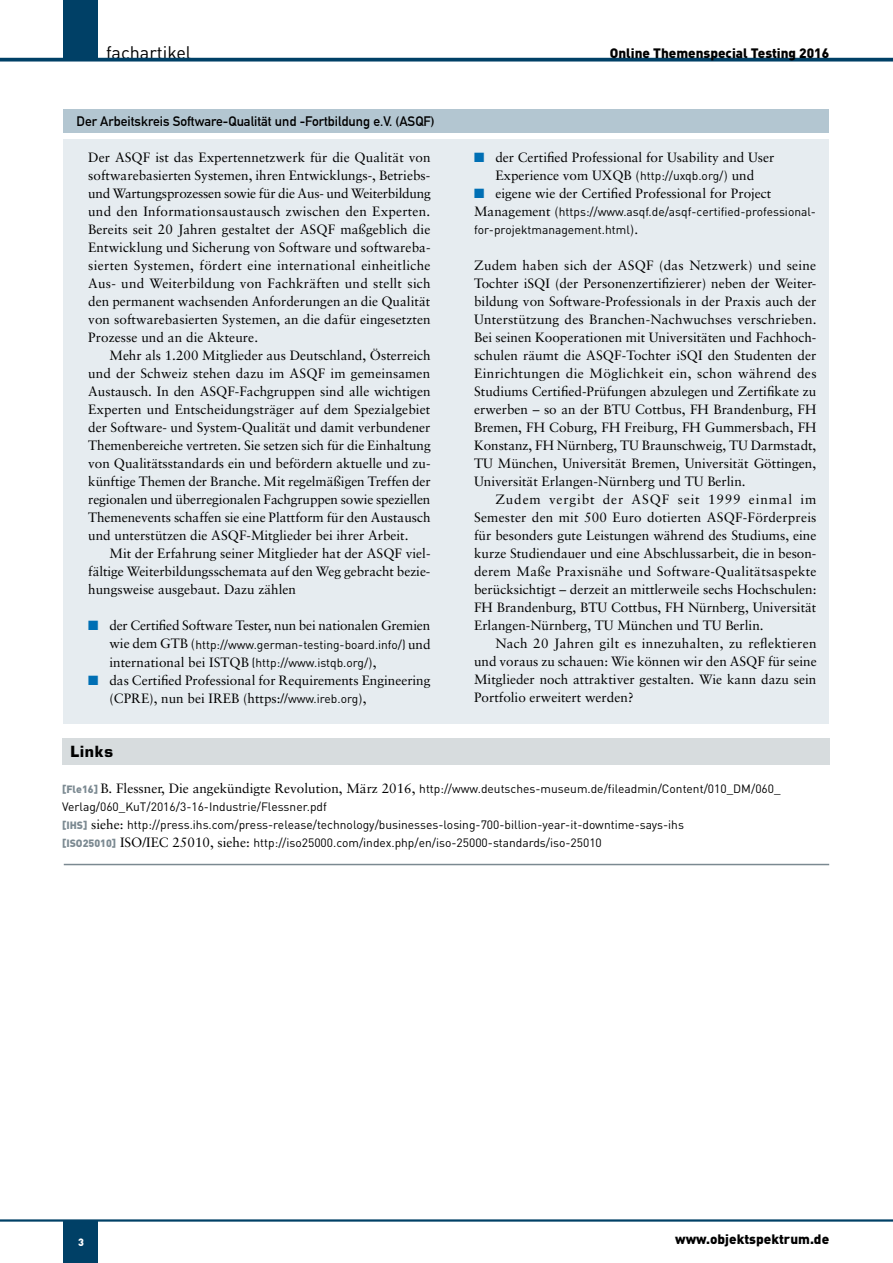
<style>
.page{position:relative;width:893px;height:1263px;background:#fff}
.page>*{position:absolute;margin:0;border:0;box-sizing:border-box;transform-origin:0 0}
.t1{font:18px "DINOT";color:#000}
.t2{font:700 15px "Eurostile";letter-spacing:.05em;color:#000}
.t3{font:13.5px/18px "Sabon LT";color:#000;text-align:justify}
.t4{font:700 13.5px "DIN Alternate";color:#000}
.t5{font:900 13.5px "DINOT";color:#000}
.t6{font:12px/18px "DINOT";color:#000}
.t7{font:900 10.5px "DINOT";color:#fff}
.s1{color:#006fb4}
.s2{font-family:"Sabon LT";font-size:13.5px}
.s3{font-family:"DINOT";font-size:12px}
.s4{font-weight:900;font-size:10.5px;color:#7b8991}
</style>
<div class="page">
<div style="left:64px;top:1220px;width:34px;height:43px;background:#004066"></div>
<div style="left:64px;top:0;width:34px;height:58px;background:#004066"></div>
<svg style="left:0;top:58px;width:893px;height:4px;background:#1e5678"></svg>
<hr style="left:0;top:1219px;width:893px;height:2px;background:#004066">
<div style="left:62px;top:739px;width:767px;height:26px;background:#d7dcde"></div>
<div style="left:64px;top:109px;width:765px;height:24px;background:#b3c6d1"></div>
<div style="left:64px;top:139px;width:765px;height:585px;background:#e6ecf0"></div>
<hr style="left:64px;top:864px;width:765px;height:1px;background:#7b8991">
<h1 class="t1" style="left:106px;top:41px;width:87px">fachartikel</h1>
<p class="t4" style="left:77px;top:111px;width:360px">Der Arbeitskreis Software-Qualität und -Fortbildung e.V. (ASQF)</p>
<p class="t3" style="left:88px;top:149px;width:344px">Der ASQF ist das Expertennetzwerk für die Qualität von softwarebasierten Systemen, ihren Entwicklungs-, Betriebs&shy;und Wartungsprozessen sowie für die Aus- und Weiterbildung und den Informationsaustausch zwischen den Experten.<br>Bereits seit 20 Jahren gestaltet der ASQF maßgeblich die Entwicklung und Sicherung von Software und softwareba&shy;sierten Systemen, fördert eine international einheitliche Aus- und Weiterbildung von Fachkräften und stellt sich den permanent wachsenden Anforderungen an die Qualität von softwarebasierten Systemen, an die dafür eingesetzten Prozesse und an die Akteure.</p>
<p class="t3" style="left:88px;top:347px;width:344px;text-indent:21px">Mehr als 1.200 Mitglieder aus Deutschland, Österreich und der Schweiz stehen dazu im ASQF im gemeinsamen Austausch. In den ASQF-Fachgruppen sind alle wichtigen Experten und Entscheidungsträger auf dem Spezialgebiet der Software- und System-Qualität und damit verbundener Themenbereiche vertreten. Sie setzen sich für die Einhaltung von Qualitätsstandards ein und befördern aktuelle und zu&shy;künftige Themen der Branche. Mit regelmäßigen Treffen der regionalen und überregionalen Fachgruppen sowie speziellen Themenevents schaffen sie eine Plattform für den Austausch und unterstützen die ASQF-Mitglieder bei ihrer Arbeit.</p>
<p class="t3" style="left:88px;top:544px;width:344px;text-indent:21px">Mit der Erfahrung seiner Mitglieder hat der ASQF viel&shy;fältige Weiterbildungsschemata auf den Weg gebracht bezie&shy;hungsweise ausgebaut. Dazu zählen</p>
<p class="t3" style="left:88px;top:616px;width:344px"><span class="s1">■</span> der Certified Software Tester, nun bei nationalen Gremien</p>
<p class="t6" style="left:109px;top:635px;width:323px"><span class="s2">wie dem GTB (</span>http://www.german-testing-board.info/) <span class="s2">und</span></p>
<p class="t3" style="left:109px;top:653px;width:269px">international bei ISTQB <span class="s3">(http://www.istqb.org/</span>),</p>
<p class="t3" style="left:109px;top:671px;width:323px;text-indent:-21px"><span class="s1">■</span> das Certified Professional for Requirements Engineering (CPRE), nun bei IREB (https://<span class="s3">www.ireb.org</span>),</p>
<p class="t5" style="left:610px;top:44px;width:221px">Online Themenspecial Testing 2016</p>
<p class="t3" style="left:474px;top:149px;width:302px;text-align:center"><span class="s1">■</span> der Certified Professional for Usability and User<br>Experience vom UXQB (<span class="s3">http://uxqb.org/</span>) und</p>
<p class="t3" style="left:474px;top:185px;width:299px"><span class="s1">■</span> eigene wie der Certified Professional for Project</p>
<p class="t6" style="left:474px;top:203px;width:343px"><span class="s2">Management (</span>https://www.asqf.de/asqf-certified-professional&shy;for-projektmanagement.html<span class="s2">).</span></p>
<p class="t3" style="left:474px;top:257px;width:344px">Zudem haben sich der ASQF (das Netzwerk) und seine Tochter iSQI (der Personenzertifizierer) neben der Weiter&shy;bildung von Software-Professionals in der Praxis auch der Unterstützung des Branchen-Nachwuchses verschrieben.<br>Bei seinen Kooperationen mit Universitäten und Fachhoch&shy;schulen räumt die ASQF-Tochter iSQI den Studenten der Einrichtungen die Möglichkeit ein, schon während des Studiums Certified-Prüfungen abzulegen und Zertifikate zu erwerben – so an der BTU Cottbus, FH Brandenburg, FH Bremen, FH Coburg, FH Freiburg, FH Gummersbach, FH Konstanz, FH Nürnberg, TU Braunschweig, TU Darmstadt, TU München, Universität Bremen, Universität Göttingen, Universität Erlangen-Nürnberg und TU Berlin.</p>
<p class="t3" style="left:474px;top:491px;width:344px;text-indent:21px">Zudem vergibt der ASQF seit 1999 einmal im Semester den mit 500 Euro dotierten ASQF-Förderpreis für besonders gute Leistungen während des Studiums, eine kurze Studiendauer und eine Abschlussarbeit, die in beson&shy;derem Maße Praxisnähe und Software-Qualitätsaspekte berücksichtigt – derzeit an mittlerweile sechs Hochschulen:<br>FH Brandenburg, BTU Cottbus, FH Nürnberg, Universität Erlangen-Nürnberg, TU München und TU Berlin.</p>
<p class="t3" style="left:474px;top:635px;width:344px;text-indent:21px">Nach 20 Jahren gilt es innezuhalten, zu reflektieren und voraus zu schauen: Wie können wir den ASQF für seine Mitglieder noch attraktiver gestalten. Wie kann dazu sein Portfolio erweitert werden?</p>
<p class="t2" style="left:71px;top:742px;width:44px">Links</p>
<p class="t6" style="left:62px;top:779px;width:720px"><span class="s4">[Fle16]</span> <span class="s2">B. Flessner, Die angekündigte Revolution, März 2016,</span> http://www.deutsches-museum.de/fileadmin/Content/010_DM/060_ Verlag/060_KuT/2016/3-16-Industrie/Flessner.pdf<br><span class="s4">[IHS]</span> <span class="s2">siehe:</span> http://press.ihs.com/press-release/technology/businesses-losing-700-billion-year-it-downtime-says-ihs<br><span class="s4">[ISO25010]</span> <span class="s2">ISO/IEC 25010, siehe:</span> http://iso25000.com/index.php/en/iso-25000-standards/iso-25010</p>
<p class="t7" style="left:78px;top:1235px;width:7px">3</p>
<p class="t5" style="left:675px;top:1230px;width:156px">www.objektspektrum.de</p>
</div>
